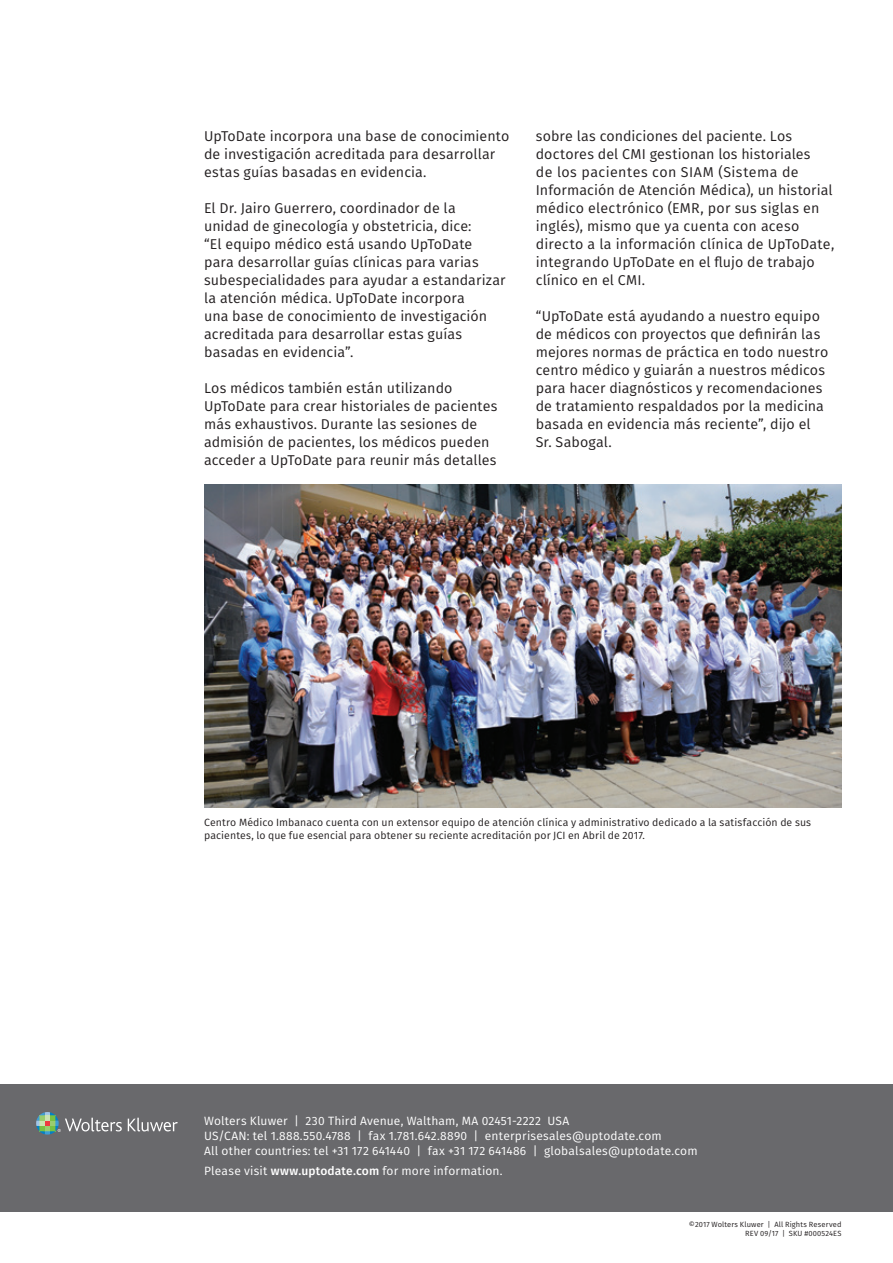
<style>
.page{position:relative;width:893px;height:1263px;background:#fff}
.page>*{position:absolute;margin:0;border:0;box-sizing:border-box;transform-origin:0 0}
.t1{font:14.25px/18px "Fira Sans";letter-spacing:.005em;color:#231f20}
.t2{font:12px/15px "Fira Sans";letter-spacing:.015em;color:#fff}
.t3{font:10.5px/12.8px "Fira Sans";letter-spacing:.01em;color:#231f20}
.t4{font:7.5px/9px "Fira Sans";letter-spacing:.015em;color:#231f20;text-align:right}
.s1{font-weight:500}
</style>
<div class="page">
<div style="left:0;top:1084px;width:893px;height:128px;background:#69696c"></div>
<svg style="left:128px;top:1118px;width:50px;height:13px"></svg>
<svg style="left:36px;top:1112px;width:86px;height:22px"></svg>
<img style="left:204px;top:485px;width:638px;height:323px">
<p class="t1" style="left:204px;top:127px;width:307px">UpToDate incorpora una base de conocimiento de investigación acreditada para desarrollar estas guías basadas en evidencia.</p>
<p class="t1" style="left:204px;top:199px;width:303px">El Dr. Jairo Guerrero, coordinador de la<br>unidad de ginecología y obstetricia, dice:<br>“El equipo médico está usando UpToDate para desarrollar guías clínicas para varias subespecialidades para ayudar a estandarizar la atención médica. UpToDate incorpora<br>una base de conocimiento de investigación acreditada para desarrollar estas guías basadas en evidencia”.</p>
<p class="t1" style="left:204px;top:379px;width:295px">Los médicos también están utilizando UpToDate para crear historiales de pacientes más exhaustivos. Durante las sesiones de admisión de pacientes, los médicos pueden acceder a UpToDate para reunir más detalles</p>
<p class="t1" style="left:536px;top:127px;width:300px">sobre las condiciones del paciente. Los doctores del CMI gestionan los historiales<br>de los pacientes con SIAM (Sistema de Información de Atención Médica), un historial médico electrónico (EMR, por sus siglas en inglés), mismo que ya cuenta con aceso directo a la información clínica de UpToDate, integrando UpToDate en el flujo de trabajo clínico en el CMI.</p>
<p class="t1" style="left:536px;top:307px;width:294px">“UpToDate está ayudando a nuestro equipo de médicos con proyectos que definirán las mejores normas de práctica en todo nuestro centro médico y guiarán a nuestros médicos para hacer diagnósticos y recomendaciones de tratamiento respaldados por la medicina basada en evidencia más reciente”, dijo el Sr. Sabogal.</p>
<p class="t3" style="left:204px;top:816px;width:608px">Centro Médico Imbanaco cuenta con un extensor equipo de atención clínica y administrativo dedicado a la satisfacción de sus pacientes, lo que fue esencial para obtener su reciente acreditación por JCI en Abril de 2017.</p>
<p class="t2" style="left:204px;top:1113px;width:495px">Wolters Kluwer | 230 Third Avenue, Waltham, MA 02451-2222 USA<br>US/CAN: tel 1.888.550.4788 | fax 1.781.642.8890 | enterprisesales@uptodate.com<br>All other countries: tel +31 172 641440 | fax +31 172 641486 | globalsales@uptodate.com</p>
<p class="t2" style="left:204px;top:1163px;width:300px">Please visit <span class="s1">www.uptodate.com</span> for more information.</p>
<p class="t4" style="left:689px;top:1220px;width:154px">©2017 Wolters Kluwer | All Rights Reserved<br>REV 09/17 | SKU #000524ES</p>
</div>
